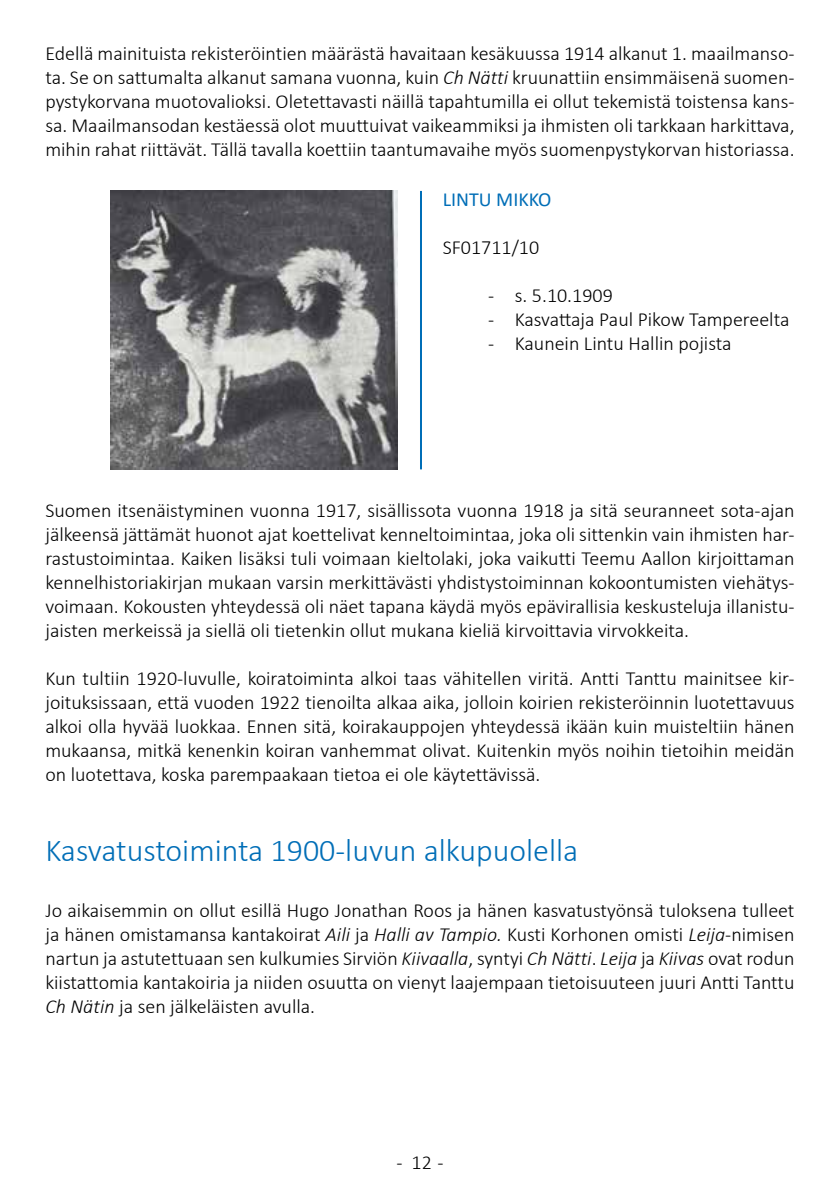
<style>
.page{position:relative;width:840px;height:1191px;background:#fff}
.page>*{position:absolute;margin:0;border:0;box-sizing:border-box;transform-origin:0 0}
.t1{font:300 32px "Calibri";color:#006eb7}
.t2{font:300 20px/24px "Calibri";color:#000;text-align:justify}
.t3{font:20px "Calibri";color:#006eb7}
.s1{font-style:italic}
</style>
<div class="page">
<img style="left:110px;top:191px;width:287px;height:278px">
<hr style="left:420px;top:191px;width:2px;height:278px;background:#006eb7">
<p class="t2" style="left:45px;top:42px;width:750px">Edellä mainituista rekisteröintien määrästä havaitaan kesäkuussa 1914 alkanut 1. maailmanso&shy;ta. Se on sattumalta alkanut samana vuonna, kuin <span class="s1">Ch Nätti</span> kruunattiin ensimmäisenä suomen&shy;pystykorvana muotovalioksi. Oletettavasti näillä tapahtumilla ei ollut tekemistä toistensa kans&shy;sa. Maailmansodan kestäessä olot muuttuivat vaikeammiksi ja ihmisten oli tarkkaan harkittava, mihin rahat riittävät. Tällä tavalla koettiin taantumavaihe myös suomenpystykorvan historiassa.</p>
<p class="t3" style="left:442px;top:185px;width:110px">LINTU MIKKO</p>
<p class="t2" style="left:442px;top:235px;width:98px">SF01711/10</p>
<p class="t2" style="left:488px;top:283px;width:126px">- s. 5.10.1909</p>
<p class="t2" style="left:488px;top:307px;width:303px">- Kasvattaja Paul Pikow Tampereelta</p>
<p class="t2" style="left:488px;top:331px;width:245px">- Kaunein Lintu Hallin pojista</p>
<p class="t2" style="left:45px;top:498px;width:750px">Suomen itsenäistyminen vuonna 1917, sisällissota vuonna 1918 ja sitä seuranneet sota-ajan jälkeensä jättämät huonot ajat koettelivat kenneltoimintaa, joka oli sittenkin vain ihmisten har&shy;rastustoimintaa. Kaiken lisäksi tuli voimaan kieltolaki, joka vaikutti Teemu Aallon kirjoittaman kennelhistoriakirjan mukaan varsin merkittävästi yhdistystoiminnan kokoontumisten viehätys&shy;voimaan. Kokousten yhteydessä oli näet tapana käydä myös epävirallisia keskusteluja illanistu&shy;jaisten merkeissä ja siellä oli tietenkin ollut mukana kieliä kirvoittavia virvokkeita.</p>
<p class="t2" style="left:45px;top:666px;width:750px">Kun tultiin 1920-luvulle, koiratoiminta alkoi taas vähitellen viritä. Antti Tanttu mainitsee kir&shy;joituksissaan, että vuoden 1922 tienoilta alkaa aika, jolloin koirien rekisteröinnin luotettavuus alkoi olla hyvää luokkaa. Ennen sitä, koirakauppojen yhteydessä ikään kuin muisteltiin hänen mukaansa, mitkä kenenkin koiran vanhemmat olivat. Kuitenkin myös noihin tietoihin meidän on luotettava, koska parempaakaan tietoa ei ole käytettävissä.</p>
<h1 class="t1" style="left:45px;top:830px;width:534px">Kasvatustoiminta 1900-luvun alkupuolella</h1>
<p class="t2" style="left:45px;top:898px;width:750px">Jo aikaisemmin on ollut esillä Hugo Jonathan Roos ja hänen kasvatustyönsä tuloksena tulleet ja hänen omistamansa kantakoirat <span class="s1">Aili</span> ja <span class="s1">Halli av Tampio.</span> Kusti Korhonen omisti <span class="s1">Leija</span>-nimisen nartun ja astutettuaan sen kulkumies Sirviön <span class="s1">Kiivaalla</span>, syntyi <span class="s1">Ch Nätti</span>. <span class="s1">Leija</span> ja <span class="s1">Kiivas</span> ovat rodun kiistattomia kantakoiria ja niiden osuutta on vienyt laajempaan tietoisuuteen juuri Antti Tanttu <span class="s1">Ch Nätin</span> ja sen jälkeläisten avulla.</p>
<p class="t2" style="left:396px;top:1150px;width:48px">- 12 -</p>
</div>
